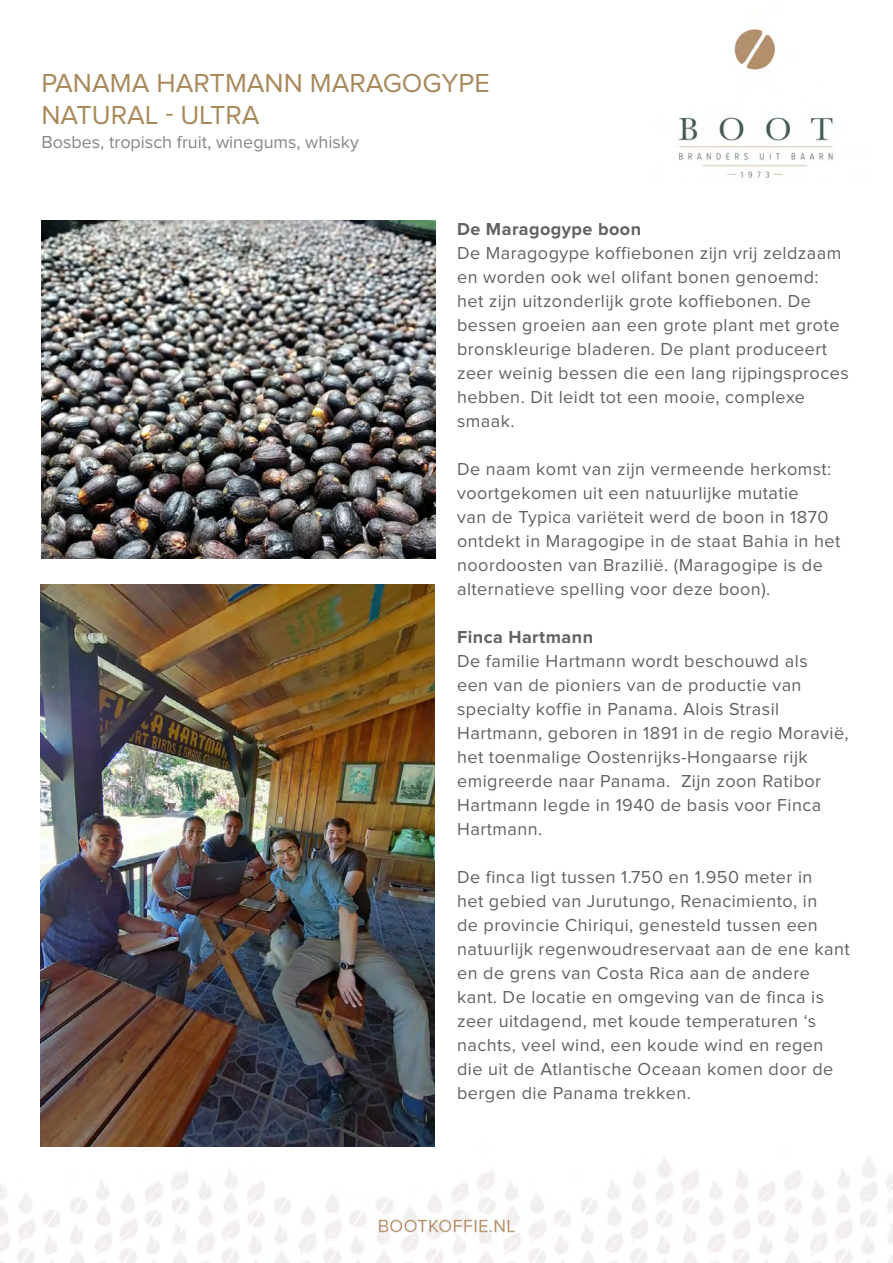
<style>
.page{position:relative;width:893px;height:1263px;background:#fff}
.page>*{position:absolute;margin:0;border:0;box-sizing:border-box;transform-origin:0 0}
.t1{font:27px/32.4px "Proxima Nova";color:#a8895b}
.t2{font:18px/24px "Proxima Nova";letter-spacing:.025em;color:#626262}
.t3{font:18px "Proxima Nova";color:#878787}
.t4{font:700 18px "Proxima Nova";letter-spacing:.025em;color:#626262}
</style>
<div class="page">
<img style="left:0;top:29px;width:893px;height:1234px">
<img style="left:41px;top:585px;width:394px;height:561px">
<img style="left:41px;top:221px;width:395px;height:338px">
<h1 class="t1" style="left:41px;top:68px;width:450px">PANAMA HARTMANN MARAGOGYPE<br>NATURAL - ULTRA</h1>
<p class="t3" style="left:41px;top:133px;width:319px">Bosbes, tropisch fruit, winegums, whisky</p>
<p class="t4" style="left:457px;top:221px;width:185px">De Maragogype boon</p>
<p class="t2" style="left:457px;top:242px;width:393px">De Maragogype koffiebonen zijn vrij zeldzaam en worden ook wel olifant bonen genoemd: het zijn uitzonderlijk grote koffiebonen. De bessen groeien aan een grote plant met grote bronskleurige bladeren. De plant produceert zeer weinig bessen die een lang rijpingsproces hebben. Dit leidt tot een mooie, complexe smaak.</p>
<p class="t2" style="left:457px;top:458px;width:385px">De naam komt van zijn vermeende herkomst: voortgekomen uit een natuurlijke mutatie<br>van de Typica variëteit werd de boon in 1870 ontdekt in Maragogipe in de staat Bahia in het noordoosten van Brazilië. (Maragogipe is de alternatieve spelling voor deze boon).</p>
<p class="t4" style="left:457px;top:629px;width:137px">Finca Hartmann</p>
<p class="t2" style="left:457px;top:650px;width:393px">De familie Hartmann wordt beschouwd als<br>een van de pioniers van de productie van specialty koffie in Panama. Alois Strasil Hartmann, geboren in 1891 in de regio Moravië, het toenmalige Oostenrijks-Hongaarse rijk emigreerde naar Panama. Zijn zoon Ratibor Hartmann legde in 1940 de basis voor Finca Hartmann.</p>
<p class="t2" style="left:457px;top:866px;width:394px">De finca ligt tussen 1.750 en 1.950 meter in<br>het gebied van Jurutungo, Renacimiento, in<br>de provincie Chiriqui, genesteld tussen een natuurlijk regenwoudreservaat aan de ene kant en de grens van Costa Rica aan de andere kant. De locatie en omgeving van de finca is zeer uitdagend, met koude temperaturen ‘s nachts, veel wind, een koude wind en regen die uit de Atlantische Oceaan komen door de bergen die Panama trekken.</p>
</div>
